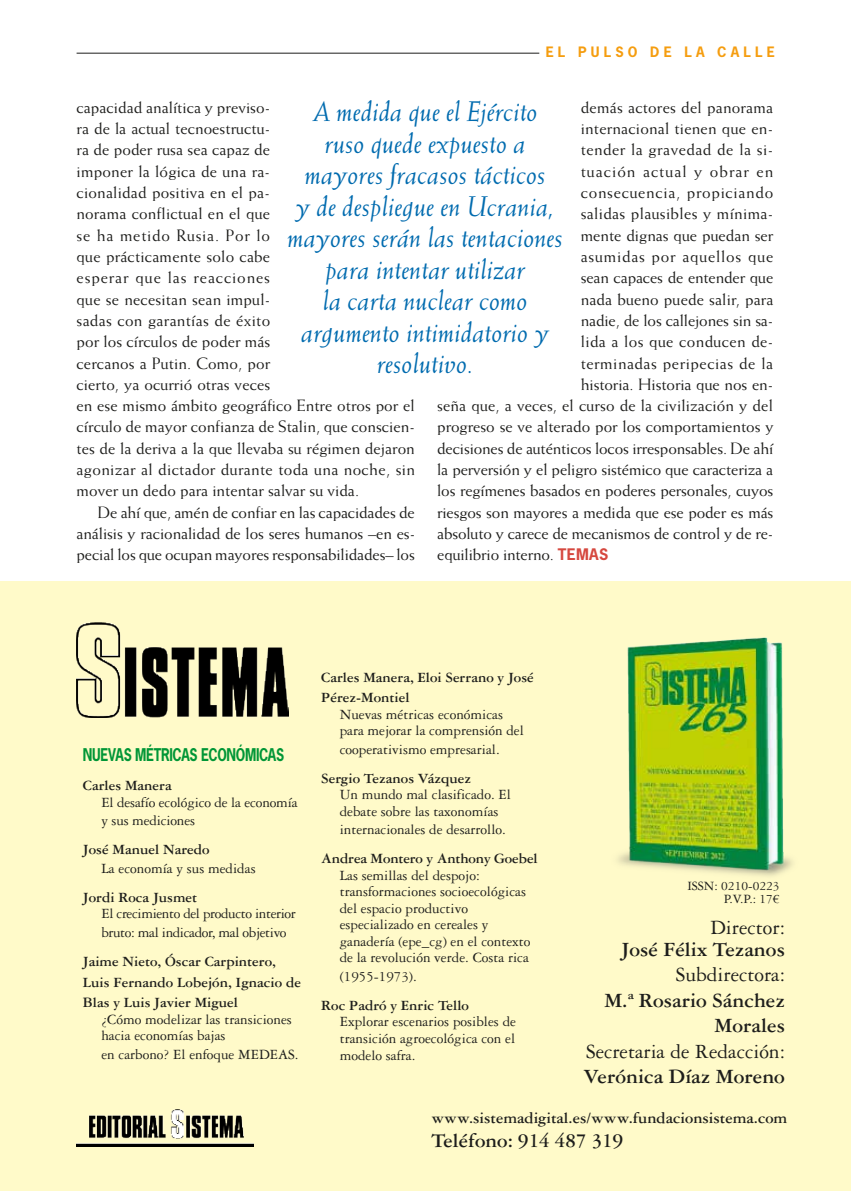
<style>
.page{position:relative;width:851px;height:1191px;background:#fff}
.page>*{position:absolute;margin:0;border:0;box-sizing:border-box;transform-origin:0 0}
.t1{font:italic 28.5px/31.5px "Weiss Std";color:#006baf;text-align:center}
.t2{font:700 21.45px/25.5px "Garamond 3 LT Std";color:#1d1d1b;text-align:right}
.t3{font:21.45px "Garamond 3 LT Std";color:#1d1d1b}
.t4{font:700 21px "Garamond 3 LT Std";color:#1d1d1b}
.t5{font:16.5px/21.3px "Weiss Std";color:#1d1d1b}
.t6{font:16.5px "Weiss Std";letter-spacing:.02em;color:#1d1d1b}
.t7{font:700 16.5px "Garamond 3 LT Std";color:#1d1d1b}
.t8{font:16.5px "Weiss Std";letter-spacing:.04em;color:#1d1d1b}
.t9{font:16.5px "Weiss Std";letter-spacing:.03em;color:#1d1d1b}
.t10{font:700 16.5px "News Gothic Std";letter-spacing:-.025em;color:#009636;scale:.8 1}
.t11{font:16.5px "Weiss Std";letter-spacing:.025em;color:#1d1d1b}
.t12{font:16.5px "Weiss Std";letter-spacing:.045em;color:#1d1d1b}
.t13{font:16.5px "Weiss Std";letter-spacing:.06em;color:#1d1d1b}
.t14{font:15px/16.5px "Garamond 3 LT Std";color:#1d1d1b}
.t15{font:700 15px/20.9px "Garamond 3 LT Std";color:#1d1d1b}
.t16{font:15px/18.1px "Garamond 3 LT Std";letter-spacing:-.025em;color:#1d1d1b}
.t17{font:13.5px/13.5px "Garamond 3 LT Std";color:#1d1d1b;text-align:right}
.t18{font:700 13.5px "News Gothic Std";letter-spacing:.31em;color:#f59d0f}
.s1{font-family:"News Gothic Std";font-weight:700;font-size:15px;color:#d6483f}
</style>
<div class="page">
<hr style="left:77px;top:53px;width:462px;height:1px;background:#1d1d1b">
<div style="left:0;top:581px;width:850px;height:610px;background:#fffac9"></div>
<img style="left:76px;top:1109px;width:177px;height:37px">
<img style="left:76px;top:623px;width:213px;height:94px">
<img style="left:617px;top:637px;width:176px;height:239px">
<p class="t18" style="left:545px;top:43px;width:231px">EL PULSO DE LA CALLE</p>
<h1 class="t1" style="left:287px;top:96px;width:277px">A medida que el Ejército<br>ruso quede expuesto a mayores fracasos tácticos<br>y de despliegue en Ucrania, mayores serán las tentaciones para intentar utilizar<br>la carta nuclear como argumento intimidatorio y resolutivo.</h1>
<p class="t5" style="left:77px;top:96px;width:340px">capacidad analítica y previso-<br>ra de la actual tecnoestructu-<br>ra de poder rusa sea capaz de<br>imponer la lógica de una ra-<br>cionalidad positiva en el pa-<br>norama conflictual en el que<br>se ha metido Rusia. Por lo<br>que prácticamente solo cabe<br>esperar que las reacciones<br>que se necesitan sean impul-<br>sadas con garantías de éxito<br>por los círculos de poder más<br>cercanos a Putin. Como, por<br>cierto, ya ocurrió otras veces<br>en ese mismo ámbito geográfico Entre otros por el círculo de mayor confianza de Stalin, que conscien&shy;tes de la deriva a la que llevaba su régimen dejaron agonizar al dictador durante toda una noche, sin mover un dedo para intentar salvar su vida.</p>
<p class="t5" style="left:77px;top:501px;width:340px;text-align:justify;text-indent:21px">De ahí que, amén de confiar en las capacidades de análisis y racionalidad de los seres humanos –en es&shy;pecial los que ocupan mayores responsabilidades– los</p>
<p class="t5" style="left:580px;top:96px;width:194px">demás actores del panorama</p>
<p class="t5" style="left:580px;top:118px;width:194px">internacional tienen que en-</p>
<p class="t11" style="left:580px;top:140px;width:194px">tender la gravedad de la si-</p>
<p class="t13" style="left:580px;top:161px;width:194px">tuación actual y obrar en</p>
<p class="t8" style="left:580px;top:183px;width:194px">consecuencia, propiciando</p>
<p class="t6" style="left:580px;top:204px;width:194px">salidas plausibles y mínima-</p>
<p class="t5" style="left:580px;top:224px;width:194px">mente dignas que puedan ser</p>
<p class="t12" style="left:580px;top:247px;width:194px">asumidas por aquellos que</p>
<p class="t5" style="left:580px;top:267px;width:194px">sean capaces de entender que</p>
<p class="t5" style="left:580px;top:288px;width:194px">nada bueno puede salir, para</p>
<p class="t5" style="left:580px;top:309px;width:194px">nadie, de los callejones sin sa-</p>
<p class="t6" style="left:580px;top:332px;width:194px">lida a los que conducen de-</p>
<p class="t9" style="left:580px;top:353px;width:194px">terminadas peripecias de la</p>
<p class="t5" style="left:580px;top:373px;width:194px">historia. Historia que nos en-</p>
<p class="t5" style="left:437px;top:395px;width:337px">seña que, a veces, el curso de la civilización y del</p>
<p class="t5" style="left:437px;top:416px;width:338px">progreso se ve alterado por los comportamientos y</p>
<p class="t5" style="left:437px;top:437px;width:337px">decisiones de auténticos locos irresponsables. De ahí</p>
<p class="t5" style="left:437px;top:458px;width:337px">la perversión y el peligro sistémico que caracteriza a</p>
<p class="t5" style="left:437px;top:480px;width:337px">los regímenes basados en poderes personales, cuyos</p>
<p class="t5" style="left:437px;top:501px;width:337px">riesgos son mayores a medida que ese poder es más</p>
<p class="t5" style="left:437px;top:522px;width:337px">absoluto y carece de mecanismos de control y de re-</p>
<p class="t5" style="left:437px;top:544px;width:172px">equilibrio interno. <span class="s1">TEMAS</span></p>
<p class="t10" style="left:83px;top:744px;width:253px">NUEVAS MÉTRICAS ECONÓMICAS</p>
<p class="t15" style="left:83px;top:775px;width:90px">Carles Manera</p>
<p class="t14" style="left:101px;top:793px;width:198px;line-height:18.1px">El desafío ecológico de la economía y sus mediciones</p>
<p class="t15" style="left:83px;top:839px;width:128px">José Manuel Naredo</p>
<p class="t14" style="left:101px;top:860px;width:156px">La economía y sus medidas</p>
<p class="t15" style="left:83px;top:887px;width:116px">Jordi Roca Jusmet</p>
<p class="t16" style="left:101px;top:905px;width:196px">El crecimiento del producto interior bruto: mal indicador, mal objetivo</p>
<p class="t15" style="left:83px;top:951px;width:219px">Jaime Nieto, Óscar Carpintero,<br>Luis Fernando Lobejón, Ignacio de<br>Blas y Luis Javier Miguel</p>
<p class="t14" style="left:101px;top:1011px;width:192px">¿Cómo modelizar las transiciones hacia economías bajas</p>
<p class="t14" style="left:101px;top:1046px;width:199px">en carbono? El enfoque MEDEAS.</p>
<p class="t15" style="left:321px;top:666px;width:214px">Carles Manera, Eloi Serrano y José<br>Pérez-Montiel</p>
<p class="t14" style="left:339px;top:706px;width:186px">Nuevas métricas económicas para mejorar la comprensión del</p>
<p class="t14" style="left:339px;top:741px;width:161px">cooperativismo empresarial.</p>
<p class="t15" style="left:321px;top:768px;width:151px">Sergio Tezanos Vázquez</p>
<p class="t14" style="left:339px;top:786px;width:173px">Un mundo mal clasificado. El debate sobre las taxonomías</p>
<p class="t14" style="left:339px;top:821px;width:168px">internacionales de desarrollo.</p>
<p class="t15" style="left:321px;top:848px;width:218px">Andrea Montero y Anthony Goebel</p>
<p class="t14" style="left:339px;top:867px;width:192px">Las semillas del despojo: transformaciones socioecológicas del espacio productivo especializado en cereales y ganadería (epe_cg) en el contexto de la revolución verde. Costa rica</p>
<p class="t14" style="left:339px;top:968px;width:79px">(1955-1973).</p>
<p class="t15" style="left:321px;top:995px;width:149px">Roc Padró y Enric Tello</p>
<p class="t14" style="left:339px;top:1013px;width:178px;text-align:justify">Explorar escenarios posibles de transición agroecológica con el modelo safra.</p>
<p class="t17" style="left:687px;top:879px;width:94px">ISSN: 0210-0223<br>P.V.P.: 17€</p>
<h2 class="t3" style="left:710px;top:916px;width:76px">Director:</h2>
<h2 class="t2" style="left:621px;top:936px;width:165px">José Félix Tezanos</h2>
<h2 class="t3" style="left:675px;top:963px;width:111px">Subdirectora:</h2>
<h2 class="t2" style="left:604px;top:987px;width:182px">M.ª Rosario Sánchez<br>Morales</h2>
<h2 class="t3" style="left:586px;top:1039px;width:200px">Secretaria de Redacción:</h2>
<h2 class="t2" style="left:583px;top:1063px;width:203px">Verónica Díaz Moreno</h2>
<p class="t7" style="left:431px;top:1109px;width:357px">www.sistemadigital.es/www.fundacionsistema.com</p>
<p class="t4" style="left:431px;top:1129px;width:193px">Teléfono: 914 487 319</p>
</div>
